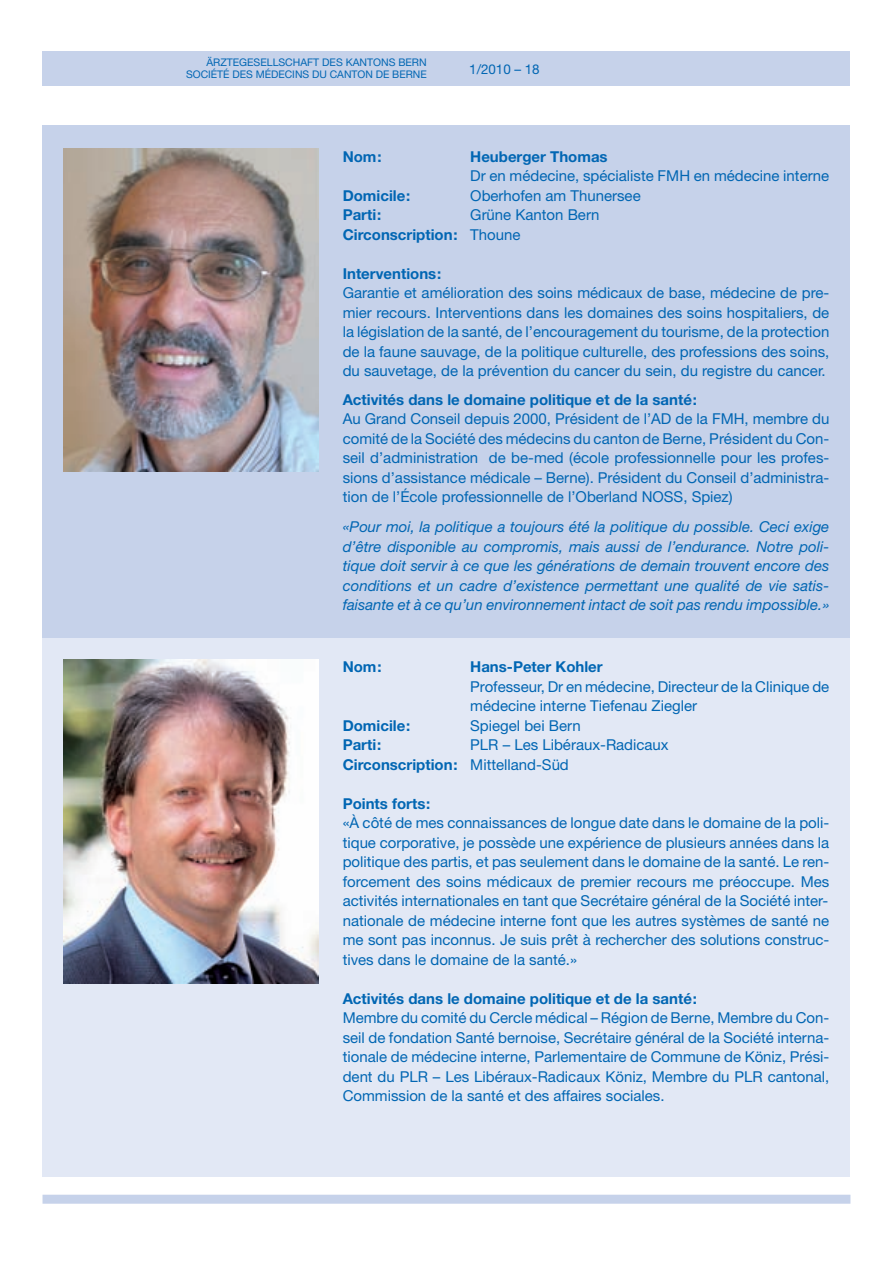
<style>
.page{position:relative;width:893px;height:1263px;background:#fff}
.page>*{position:absolute;margin:0;border:0;box-sizing:border-box;transform-origin:0 0}
.t1{font:15px/19.5px "Helvetica Neue";color:#0166b3;text-align:justify}
.t2{font:italic 15px/19.5px "Helvetica Neue";color:#0166b3;text-align:justify}
.t3{font:700 15px "Helvetica Neue";color:#0166b3}
.t4{font:13.5px "Helvetica Neue";color:#0166b3}
.t5{font:10.5px/12px "Helvetica Neue";color:#0166b3;text-align:right}
.s1{font-weight:700}
</style>
<div class="page">
<div style="left:43px;top:1195px;width:807px;height:9px;background:#c6d2ea"></div>
<div style="left:43px;top:51px;width:807px;height:34px;background:#c6d2ea"></div>
<div style="left:43px;top:125px;width:807px;height:515px;background:#c6d2ea"></div>
<img style="left:64px;top:148px;width:255px;height:323px">
<div style="left:43px;top:638px;width:807px;height:539px;background:#e2e8f5"></div>
<img style="left:64px;top:660px;width:255px;height:323px">
<p class="t5" style="left:186px;top:57px;width:242px">ÄRZTEGESELLSCHAFT DES KANTONS BERN<br>SOCIÉTÉ DES MÉDECINS DU CANTON DE BERNE</p>
<p class="t4" style="left:469px;top:64px;width:72px">1/2010 – 18</p>
<p class="t3" style="left:343px;top:151px;width:40px">Nom:</p>
<p class="t3" style="left:470px;top:151px;width:139px">Heuberger Thomas</p>
<p class="t1" style="left:470px;top:168px;width:361px">Dr en médecine, spécialiste FMH en médecine interne</p>
<p class="t3" style="left:343px;top:190px;width:69px">Domicile:</p>
<p class="t1" style="left:470px;top:187px;width:172px">Oberhofen am Thunersee</p>
<p class="t3" style="left:343px;top:210px;width:40px">Parti:</p>
<p class="t1" style="left:343px;top:207px;width:258px;text-indent:128px">Grüne Kanton Bern<br><span class="s1">Circonscription:</span> Thoune</p>
<p class="t3" style="left:343px;top:268px;width:100px">Interventions:</p>
<p class="t1" style="left:343px;top:285px;width:488px">Garantie et amélioration des soins médicaux de base, médecine de pre&shy;mier recours. Interventions dans les domaines des soins hospitaliers, de la législation de la santé, de l’encouragement du tourisme, de la protection de la faune sauvage, de la politique culturelle, des professions des soins, du sauvetage, de la prévention du cancer du sein, du registre du cancer.</p>
<p class="t3" style="left:343px;top:394px;width:356px">Activités dans le domaine politique et de la santé:</p>
<p class="t1" style="left:343px;top:411px;width:488px">Au Grand Conseil depuis 2000, Président de l’AD de la FMH, membre du comité de la Société des médecins du canton de Berne, Président du Con&shy;seil d’administration de be-med (école professionnelle pour les profes&shy;sions d’assistance médicale – Berne). Président du Conseil d’administra&shy;tion de l’École professionnelle de l’Oberland NOSS, Spiez)</p>
<p class="t2" style="left:343px;top:519px;width:488px">«Pour moi, la politique a toujours été la politique du possible. Ceci exige d’être disponible au compromis, mais aussi de l’endurance. Notre poli&shy;tique doit servir à ce que les générations de demain trouvent encore des conditions et un cadre d’existence permettant une qualité de vie satis&shy;faisante et à ce qu’un environnement intact de soit pas rendu impossible.»</p>
<p class="t3" style="left:343px;top:661px;width:40px">Nom:</p>
<p class="t3" style="left:470px;top:661px;width:134px">Hans-Peter Kohler</p>
<p class="t1" style="left:470px;top:678px;width:361px">Professeur, Dr en médecine, Directeur de la Clinique de médecine interne Tiefenau Ziegler</p>
<p class="t3" style="left:343px;top:720px;width:69px">Domicile:</p>
<p class="t1" style="left:470px;top:717px;width:112px">Spiegel bei Bern</p>
<p class="t3" style="left:343px;top:739px;width:40px">Parti:</p>
<p class="t1" style="left:343px;top:736px;width:328px;text-indent:128px">PLR – Les Libéraux-Radicaux<br><span class="s1">Circonscription:</span> Mittelland-Süd</p>
<p class="t3" style="left:343px;top:798px;width:89px">Points forts:</p>
<p class="t1" style="left:343px;top:814px;width:488px">«À côté de mes connaissances de longue date dans le domaine de la poli&shy;tique corporative, je possède une expérience de plusieurs années dans la politique des partis, et pas seulement dans le domaine de la santé. Le ren&shy;forcement des soins médicaux de premier recours me préoccupe. Mes activités internationales en tant que Secrétaire général de la Société inter&shy;nationale de médecine interne font que les autres systèmes de santé ne me sont pas inconnus. Je suis prêt à rechercher des solutions construc&shy;tives dans le domaine de la santé.»</p>
<p class="t3" style="left:343px;top:993px;width:356px">Activités dans le domaine politique et de la santé:</p>
<p class="t1" style="left:343px;top:1009px;width:488px">Membre du comité du Cercle médical – Région de Berne, Membre du Con&shy;seil de fondation Santé bernoise, Secrétaire général de la Société interna&shy;tionale de médecine interne, Parlementaire de Commune de Köniz, Prési&shy;dent du PLR – Les Libéraux-Radicaux Köniz, Membre du PLR cantonal, Commission de la santé et des affaires sociales.</p>
</div>
